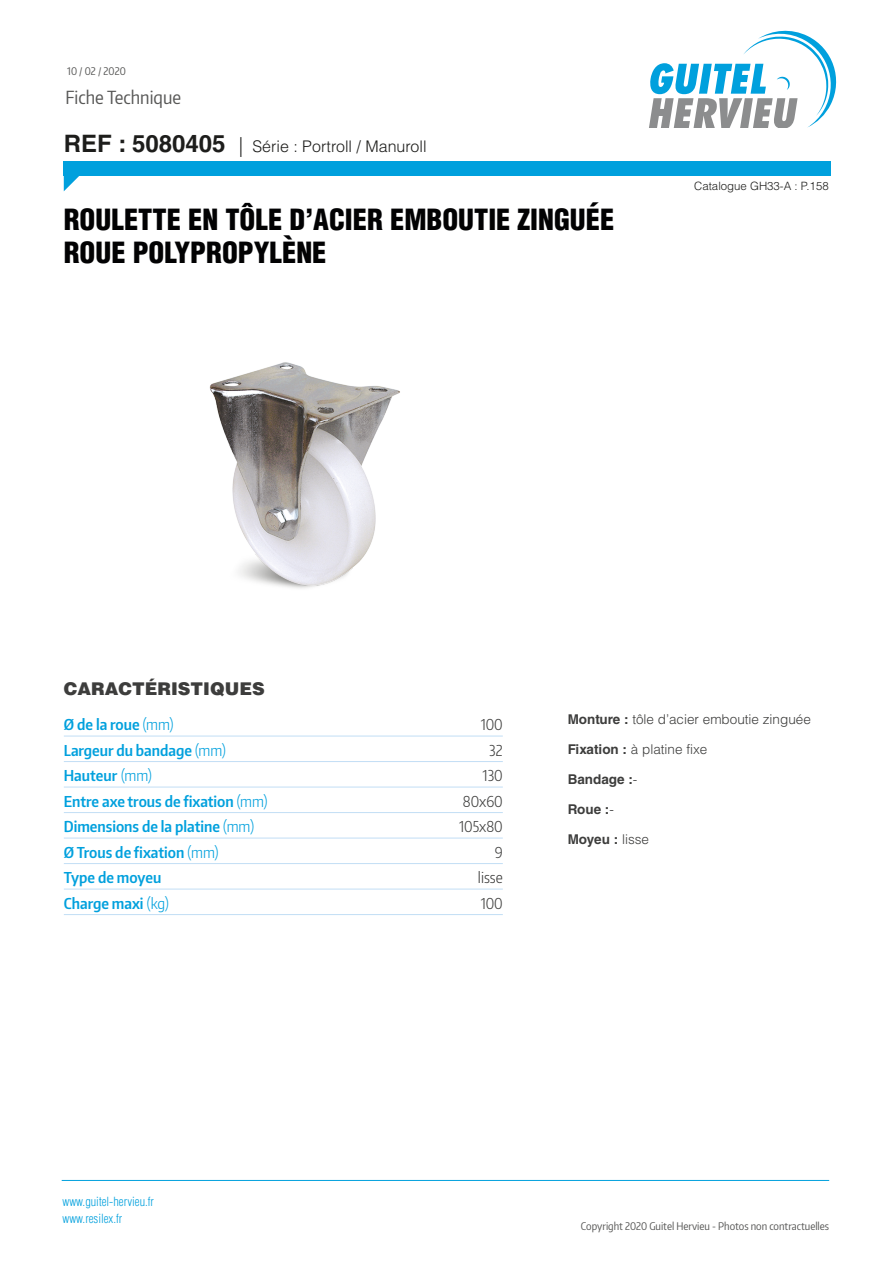
<style>
.page{position:relative;width:893px;height:1263px;background:#fff}
.page>*{position:absolute;margin:0;border:0;box-sizing:border-box;transform-origin:0 0}
.t1{font:900 condensed 28.5px/33px "Helvetica LT Std";color:#020203}
.t2{font:18px "Encode Sans Condensed";color:#575756}
.t3{font:900 17.55px "Helvetica LT Std";color:#3d3d3c}
.t4{font:300 16.05px "Helvetica LT Std";color:#1d1d1b}
.t5{font:600 15px "Encode Sans Condensed";color:#00a0dd}
.t6{font:300 15px "Encode Sans Condensed";color:#3d3d3c}
.t7{font:300 13.5px "Helvetica LT Std";color:#3d3d3c}
.t8{font:700 13.5px "Helvetica LT Std";color:#3d3d3c}
.t9{font:300 condensed 12.3px/16.6px "Helvetica LT Std";color:#00a0dd}
.t10{font:300 11.4px "Helvetica LT Std";color:#1d1d1b}
.t11{font:10.5px "Encode Sans Condensed";color:#575756}
.s1{font-weight:700;font-size:24px}
.s2{font-stretch:condensed;font-size:19.95px}
.s3{font-weight:300}
.s4{font-weight:700}
</style>
<div class="page">
<svg style="left:649px;top:31px;width:187px;height:97px"></svg>
<div style="left:64px;top:161px;width:767px;height:15px;background:#00a0dd"></div>
<svg style="left:64px;top:176px;width:15px;height:15px"></svg>
<hr style="left:62px;top:1180px;width:767px;height:1px;background:#00a0dd">
<hr style="left:64px;top:736px;width:439px;height:1px;background:#c2def5">
<hr style="left:64px;top:761px;width:439px;height:1px;background:#c2def5">
<hr style="left:64px;top:787px;width:439px;height:1px;background:#c2def5">
<hr style="left:64px;top:812px;width:439px;height:1px;background:#c2def5">
<hr style="left:64px;top:838px;width:439px;height:1px;background:#c2def5">
<hr style="left:64px;top:863px;width:439px;height:1px;background:#c2def5">
<hr style="left:64px;top:889px;width:439px;height:1px;background:#c2def5">
<hr style="left:64px;top:914px;width:439px;height:1px;background:#c2def5">
<img style="left:209px;top:362px;width:191px;height:227px">
<p class="t11" style="left:67px;top:64px;width:60px">10 / 02 / 2020</p>
<p class="t2" style="left:65px;top:85px;width:117px">Fiche Technique</p>
<p class="t4" style="left:64px;top:136px;width:364px"><span class="s1">REF : 5080405</span> <span class="s2">|</span> Série : Portroll / Manuroll</p>
<p class="t1" style="left:64px;top:203px;width:552px">ROULETTE EN TÔLE D’ACIER EMBOUTIE ZINGUÉE<br>ROUE POLYPROPYLÈNE</p>
<p class="t10" style="left:694px;top:179px;width:136px">Catalogue GH33-A : P.158</p>
<p class="t3" style="left:64px;top:677px;width:202px">CARACTÉRISTIQUES</p>
<p class="t5" style="left:64px;top:715px;width:111px">Ø de la roue <span class="s3">(mm)</span></p>
<p class="t6" style="left:481px;top:715px;width:24px">100</p>
<p class="t5" style="left:64px;top:740px;width:164px">Largeur du bandage <span class="s3">(mm)</span></p>
<p class="t6" style="left:489px;top:740px;width:15px">32</p>
<p class="t5" style="left:64px;top:766px;width:90px">Hauteur <span class="s3">(mm)</span></p>
<p class="t6" style="left:483px;top:766px;width:22px">130</p>
<p class="t5" style="left:64px;top:791px;width:205px">Entre axe trous de fixation <span class="s3">(mm)</span></p>
<p class="t6" style="left:463px;top:791px;width:42px">80x60</p>
<p class="t5" style="left:64px;top:817px;width:192px">Dimensions de la platine <span class="s3">(mm)</span></p>
<p class="t6" style="left:459px;top:817px;width:45px">105x80</p>
<p class="t5" style="left:64px;top:842px;width:156px">Ø Trous de fixation <span class="s3">(mm)</span></p>
<p class="t6" style="left:495px;top:842px;width:9px">9</p>
<p class="t5" style="left:64px;top:868px;width:99px">Type de moyeu</p>
<p class="t6" style="left:478px;top:868px;width:26px">lisse</p>
<p class="t5" style="left:64px;top:893px;width:107px">Charge maxi <span class="s3">(kg)</span></p>
<p class="t6" style="left:481px;top:893px;width:24px">100</p>
<p class="t7" style="left:568px;top:711px;width:245px"><span class="s4">Monture :</span> tôle d’acier emboutie zinguée</p>
<p class="t7" style="left:568px;top:741px;width:141px"><span class="s4">Fixation :</span> à platine fixe</p>
<p class="t8" style="left:568px;top:771px;width:71px">Bandage :<span class="s3">-</span></p>
<p class="t8" style="left:568px;top:801px;width:48px">Roue :<span class="s3">-</span></p>
<p class="t8" style="left:568px;top:831px;width:83px">Moyeu : <span class="s3">lisse</span></p>
<p class="t9" style="left:63px;top:1193px;width:93px">www.guitel-hervieu.fr www.resilex.fr</p>
<p class="t11" style="left:581px;top:1219px;width:250px">Copyright 2020 Guitel Hervieu - Photos non contractuelles</p>
</div>
